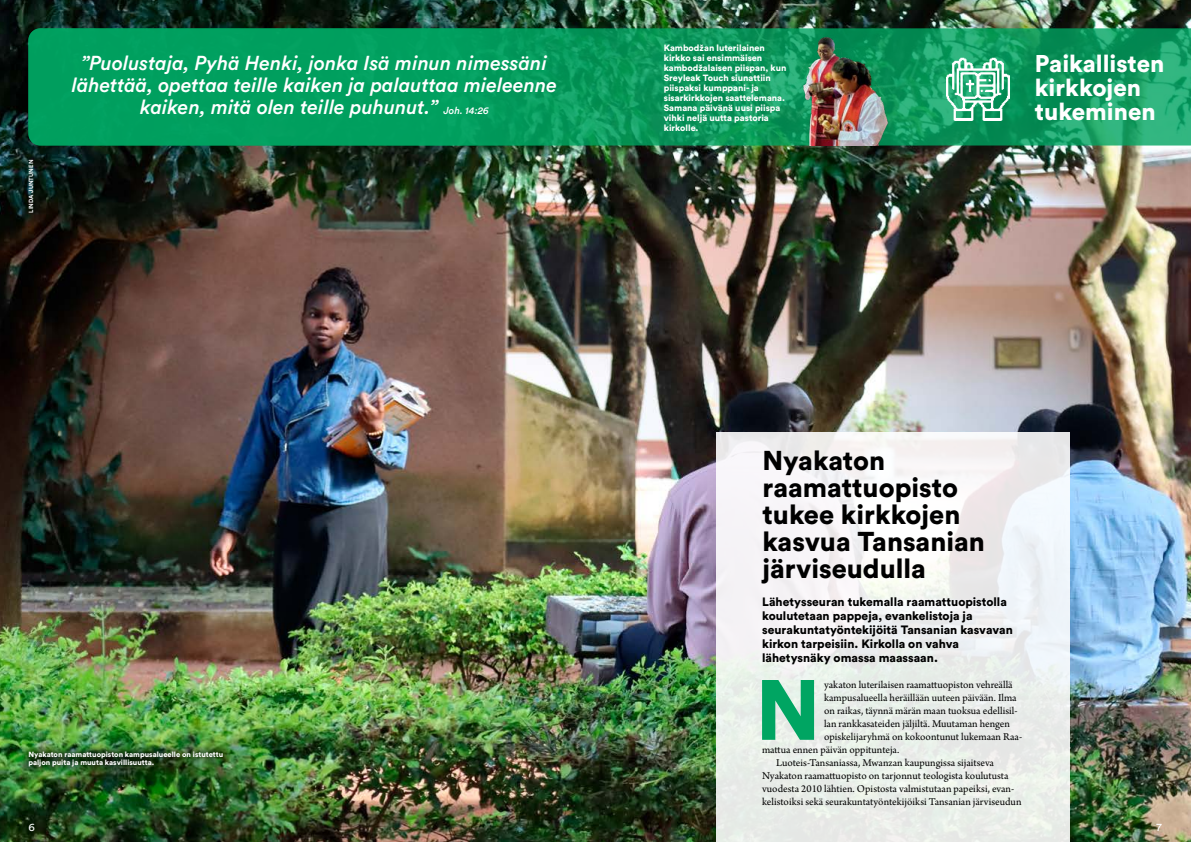
<style>
.page{position:relative;width:1191px;height:842px;background:#fff}
.page>*{position:absolute;margin:0;border:0;box-sizing:border-box;transform-origin:0 0}
.t1{font:900 84.3px "Circular Std";color:#00a562}
.t2{font:900 27px/27px "Circular Std";color:#000}
.t3{font:900 24px/24px "Circular Std";color:#fff}
.t4{font:italic 500 20px/22.1px "Circular Std";color:#fff;text-align:center}
.t5{font:900 12px/14px "Circular Std";color:#000}
.t6{font:11px "Arno Pro";letter-spacing:-.005em;color:#000}
.t7{font:11px "Circular Std";color:#fff}
.t8{font:900 9px/10px "Circular Std";color:#fff}
.t9{font:900 7.5px/8.2px "Circular Std";color:#fff}
.t10{font:700 6px "Circular Std";letter-spacing:.01em;color:#fff}
.s1{font-size:10px}
</style>
<div class="page">
<img style="left:0;top:0;width:1191px;height:842px">
<svg style="left:28px;top:28px;width:1163px;height:118px;background:#11995f"></svg>
<div style="left:28px;top:28px;width:567px;height:118px;background:#00a562;border-radius:12px"></div>
<svg style="left:716px;top:432px;width:354px;height:410px;fill:#eef1ee"></svg>
<img style="left:771px;top:0;width:121px;height:146px">
<img style="left:946px;top:58px;width:63px;height:63px">
<img style="left:19px;top:742px;width:213px;height:32px">
<p class="t10" style="left:27px;top:213px;width:55px;rotate:-90deg">LINDA JUNTUNEN</p>
<h3 class="t4" style="left:72px;top:52px;width:487px">”Puolustaja, Pyhä Henki, jonka Isä minun nimessäni lähettää, opettaa teille kaiken ja palauttaa mieleenne kaiken, mitä olen teille puhunut.” <span class="s1">Joh. 14:26</span></h3>
<p class="t9" style="left:28px;top:750px;width:196px">Nyakaton raamattuopiston kampusalueelle on istutettu paljon puita ja muuta kasvillisuutta.</p>
<p class="t8" style="left:664px;top:42px;width:124px">Kambodžan luterilainen kirkko sai ensimmäisen kambodžalaisen piispan, kun<br>Sreyleak Touch siunattiin piispaksi kumppani- ja sisarkirkkojen saattelemana.<br>Samana päivänä uusi piispa vihki neljä uutta pastoria kirkolle.</p>
<h3 class="t3" style="left:1034px;top:51px;width:131px">Paikallisten kirkkojen tukeminen</h3>
<h2 class="t2" style="left:762px;top:446px;width:224px">Nyakaton raamattuopisto tukee kirkkojen kasvua Tansanian järviseudulla</h2>
<p class="t5" style="left:762px;top:594px;width:252px">Lähetysseuran tukemalla raamattuopistolla koulutetaan pappeja, evankelistoja ja seurakuntatyöntekijöitä Tansanian kasvavan kirkon tarpeisiin. Kirkolla on vahva lähetysnäky omassa maassaan.</p>
<h1 class="t1" style="left:755px;top:654px;width:66px">N</h1>
<p class="t6" style="left:824px;top:678px;width:190px">yakaton luterilaisen raamattuopiston vehreällä</p>
<p class="t6" style="left:824px;top:691px;width:194px">kampusalueella heräillään uuteen päivään. Ilma</p>
<p class="t6" style="left:824px;top:704px;width:195px">on raikas, täynnä märän maan tuoksua edellisil-</p>
<p class="t6" style="left:824px;top:717px;width:187px">lan rankkasateiden jäljiltä. Muutaman hengen</p>
<p class="t6" style="left:824px;top:730px;width:200px">opiskelijaryhmä on kokoontunut lukemaan Raa-</p>
<p class="t6" style="left:762px;top:743px;width:139px">mattua ennen päivän oppitunteja.</p>
<p class="t6" style="left:776px;top:756px;width:219px">Luoteis-Tansaniassa, Mwanzan kaupungissa sijaitseva</p>
<p class="t6" style="left:762px;top:769px;width:248px">Nyakaton raamattuopisto on tarjonnut teologista koulutusta</p>
<p class="t6" style="left:762px;top:782px;width:254px">vuodesta 2010 lähtien. Opistosta valmistutaan papeiksi, evan-</p>
<p class="t6" style="left:762px;top:795px;width:261px">kelistoiksi sekä seurakuntatyöntekijöiksi Tansanian järviseudun</p>
<p class="t7" style="left:28px;top:821px;width:8px">6</p>
<p class="t7" style="left:1156px;top:821px;width:7px">7</p>
</div>
